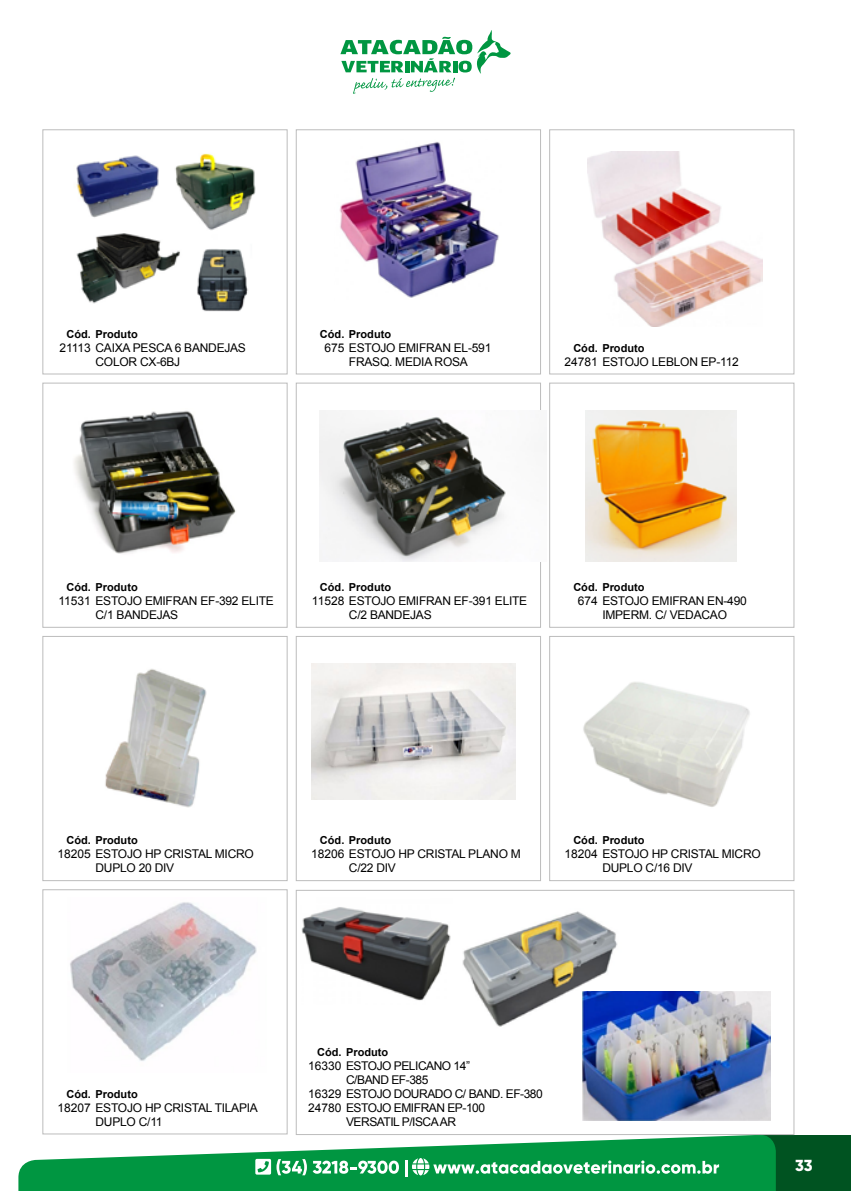
<style>
.page{position:relative;width:851px;height:1191px;background:#fff}
.page>*{position:absolute;margin:0;border:0;box-sizing:border-box;transform-origin:0 0}
.t1{font:800 16px "Gilroy";color:#fff}
.t2{font:12px "Arial";letter-spacing:-.02em;color:#000}
.t3{font:12px/14px "Arial";letter-spacing:-.04em;color:#000}
.t4{font:700 11px "Arial";color:#000}
</style>
<div class="page">
<div style="left:760px;top:1134px;width:90px;height:57px;background:#005321"></div>
<svg style="left:18px;top:1134px;width:757px;height:57px;fill:#009641"></svg>
<svg style="left:255px;top:1158px;width:144px;height:17px"></svg>
<hr style="left:405px;top:1160px;width:3px;height:17px;background:#fff">
<svg style="left:412px;top:1158px;width:307px;height:17px"></svg>
<svg style="left:340px;top:30px;width:170px;height:64px"></svg>
<div style="left:296px;top:129px;width:244px;height:245px;border:1px solid #bcbcbc"></div>
<div style="left:549px;top:129px;width:245px;height:245px;border:1px solid #bcbcbc"></div>
<div style="left:43px;top:383px;width:244px;height:244px;border:1px solid #bcbcbc"></div>
<div style="left:296px;top:383px;width:244px;height:244px;border:1px solid #bcbcbc"></div>
<div style="left:549px;top:383px;width:245px;height:244px;border:1px solid #bcbcbc"></div>
<div style="left:296px;top:890px;width:498px;height:244px;border:1px solid #bcbcbc"></div>
<div style="left:549px;top:636px;width:245px;height:245px;border:1px solid #bcbcbc"></div>
<div style="left:43px;top:636px;width:244px;height:245px;border:1px solid #bcbcbc"></div>
<div style="left:296px;top:636px;width:244px;height:245px;border:1px solid #bcbcbc"></div>
<div style="left:43px;top:889px;width:244px;height:245px;border:1px solid #bcbcbc"></div>
<img style="left:339px;top:142px;width:160px;height:156px">
<img style="left:74px;top:411px;width:162px;height:143px">
<img style="left:320px;top:410px;width:220px;height:151px">
<img style="left:585px;top:410px;width:151px;height:151px">
<img style="left:583px;top:682px;width:167px;height:125px">
<img style="left:105px;top:669px;width:102px;height:139px">
<img style="left:311px;top:664px;width:204px;height:136px">
<img style="left:70px;top:902px;width:187px;height:159px">
<div style="left:43px;top:129px;width:244px;height:245px;border:1px solid #bcbcbc"></div>
<img style="left:76px;top:153px;width:180px;height:159px">
<img style="left:587px;top:151px;width:175px;height:175px">
<img style="left:462px;top:911px;width:156px;height:116px">
<img style="left:582px;top:991px;width:188px;height:130px">
<img style="left:301px;top:907px;width:150px;height:94px">
<p class="t4" style="left:66px;top:326px;width:73px">Cód. Produto</p>
<p class="t2" style="left:95px;top:354px;width:86px">COLOR CX-6BJ</p>
<p class="t2" style="left:59px;top:340px;width:188px">21113 CAIXA PESCA 6 BANDEJAS</p>
<p class="t4" style="left:320px;top:326px;width:73px">Cód. Produto</p>
<p class="t2" style="left:349px;top:354px;width:120px">FRASQ. MEDIA ROSA</p>
<p class="t2" style="left:564px;top:354px;width:176px">24781 ESTOJO LEBLON EP-112</p>
<p class="t2" style="left:324px;top:340px;width:168px">675 ESTOJO EMIFRAN EL-591</p>
<p class="t4" style="left:573px;top:340px;width:73px">Cód. Produto</p>
<p class="t4" style="left:66px;top:580px;width:73px">Cód. Produto</p>
<p class="t2" style="left:95px;top:607px;width:84px">C/1 BANDEJAS</p>
<p class="t2" style="left:58px;top:593px;width:217px">11531 ESTOJO EMIFRAN EF-392 ELITE</p>
<p class="t4" style="left:320px;top:580px;width:73px">Cód. Produto</p>
<p class="t2" style="left:349px;top:607px;width:84px">C/2 BANDEJAS</p>
<p class="t2" style="left:312px;top:593px;width:217px">11528 ESTOJO EMIFRAN EF-391 ELITE</p>
<p class="t4" style="left:573px;top:580px;width:73px">Cód. Produto</p>
<p class="t2" style="left:602px;top:607px;width:126px">IMPERM. C/ VEDACAO</p>
<p class="t2" style="left:577px;top:593px;width:170px">674 ESTOJO EMIFRAN EN-490</p>
<p class="t4" style="left:66px;top:833px;width:73px">Cód. Produto</p>
<p class="t2" style="left:95px;top:860px;width:80px">DUPLO 20 DIV</p>
<p class="t2" style="left:58px;top:846px;width:198px">18205 ESTOJO HP CRISTAL MICRO</p>
<p class="t4" style="left:320px;top:833px;width:73px">Cód. Produto</p>
<p class="t2" style="left:349px;top:860px;width:49px">C/22 DIV</p>
<p class="t2" style="left:311px;top:846px;width:211px">18206 ESTOJO HP CRISTAL PLANO M</p>
<p class="t4" style="left:573px;top:833px;width:73px">Cód. Produto</p>
<p class="t2" style="left:602px;top:860px;width:92px">DUPLO C/16 DIV</p>
<p class="t2" style="left:564px;top:846px;width:198px">18204 ESTOJO HP CRISTAL MICRO</p>
<p class="t4" style="left:66px;top:1086px;width:73px">Cód. Produto</p>
<p class="t2" style="left:95px;top:1113px;width:68px">DUPLO C/11</p>
<p class="t2" style="left:58px;top:1099px;width:202px">18207 ESTOJO HP CRISTAL TILAPIA</p>
<p class="t4" style="left:317px;top:1045px;width:73px">Cód. Produto</p>
<p class="t3" style="left:346px;top:1073px;width:84px">C/BAND EF-385</p>
<p class="t3" style="left:346px;top:1115px;width:111px">VERSATIL P/ISCA AR</p>
<p class="t3" style="left:308px;top:1059px;width:163px">16330 ESTOJO PELICANO 14”</p>
<p class="t3" style="left:308px;top:1087px;width:236px">16329 ESTOJO DOURADO C/ BAND. EF-380<br>24780 ESTOJO EMIFRAN EP-100</p>
<h1 class="t1" style="left:795px;top:1155px;width:19px">33</h1>
</div>
